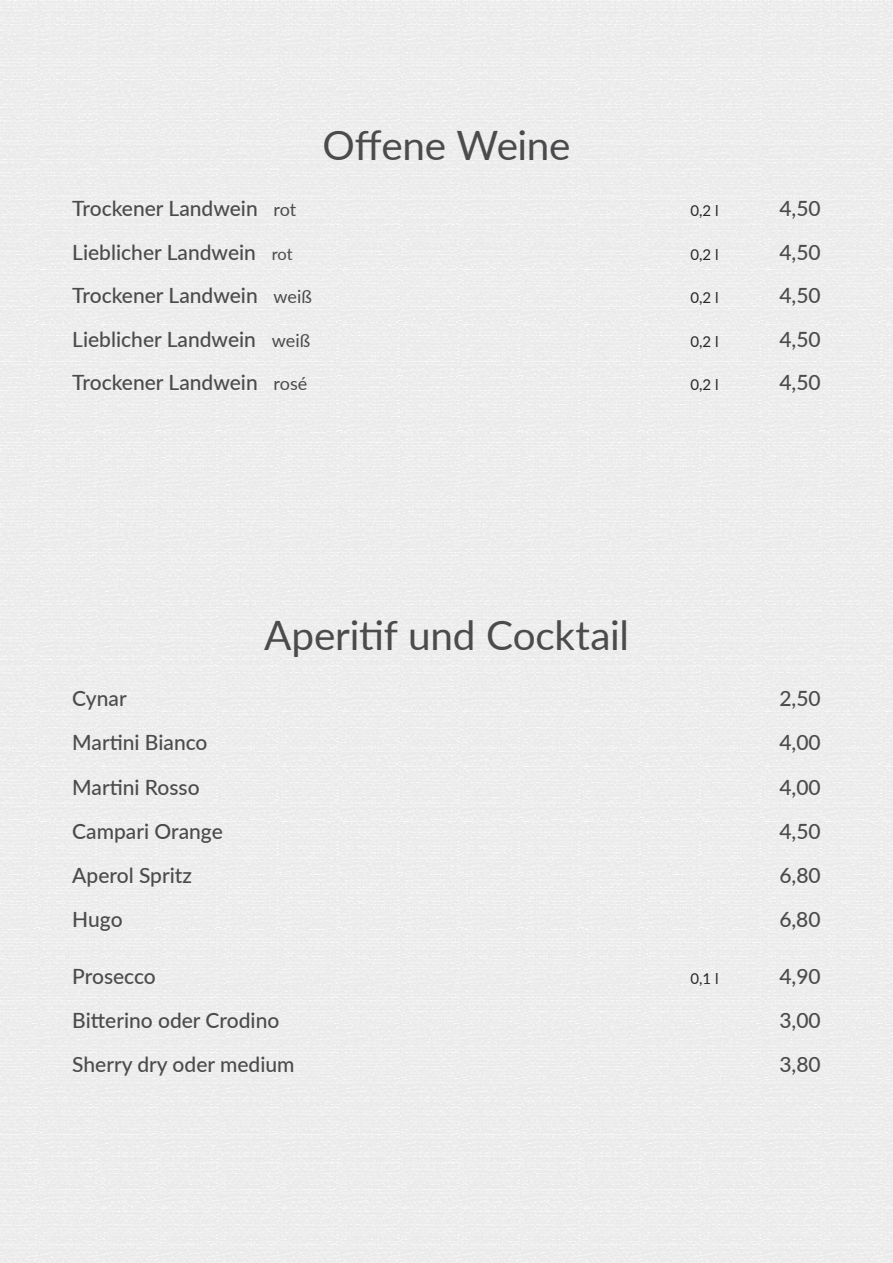
<style>
.page{position:relative;width:893px;height:1263px;background:#edecec}
.page>*{position:absolute;margin:0;border:0;box-sizing:border-box;transform-origin:0 0}
.t1{font:40.5px "Lato";letter-spacing:-.005em;color:#4b4b4d}
.t2{font:500 21px "Lato";color:#4b4b4d}
.t3{font:15px "Lato";color:#282829}
.s1{font-weight:400;font-size:18px}
.s2{font-weight:400;font-size:16.5px}
</style>
<div class="page">
<h1 class="t1" style="left:322px;top:116px;width:250px">Offene Weine</h1>
<p class="t2" style="left:72px;top:194px;width:225px">Trockener Landwein <span class="s1">rot</span></p>
<p class="t3" style="left:690px;top:200px;width:30px">0,2 l</p>
<p class="t2" style="left:779px;top:194px;width:43px">4,50</p>
<p class="t2" style="left:72px;top:237px;width:222px">Lieblicher Landwein <span class="s2">rot</span></p>
<p class="t3" style="left:690px;top:244px;width:30px">0,2 l</p>
<p class="t2" style="left:779px;top:237px;width:43px">4,50</p>
<p class="t2" style="left:72px;top:281px;width:241px">Trockener Landwein <span class="s1">weiß</span></p>
<p class="t3" style="left:690px;top:287px;width:30px">0,2 l</p>
<p class="t2" style="left:779px;top:281px;width:43px">4,50</p>
<p class="t2" style="left:72px;top:324px;width:239px">Lieblicher Landwein <span class="s1">weiß</span></p>
<p class="t3" style="left:690px;top:331px;width:30px">0,2 l</p>
<p class="t2" style="left:779px;top:324px;width:43px">4,50</p>
<p class="t2" style="left:72px;top:368px;width:237px">Trockener Landwein <span class="s1">rosé</span></p>
<p class="t3" style="left:690px;top:374px;width:30px">0,2 l</p>
<p class="t2" style="left:779px;top:368px;width:43px">4,50</p>
<h1 class="t1" style="left:264px;top:606px;width:366px">Aperitif und Cocktail</h1>
<p class="t2" style="left:72px;top:683px;width:56px">Cynar</p>
<p class="t2" style="left:779px;top:683px;width:43px">2,50</p>
<p class="t2" style="left:72px;top:728px;width:137px">Martini Bianco</p>
<p class="t2" style="left:779px;top:728px;width:43px">4,00</p>
<p class="t2" style="left:72px;top:772px;width:129px">Martini Rosso</p>
<p class="t2" style="left:779px;top:772px;width:43px">4,00</p>
<p class="t2" style="left:72px;top:816px;width:152px">Campari Orange</p>
<p class="t2" style="left:779px;top:816px;width:43px">4,50</p>
<p class="t2" style="left:72px;top:860px;width:121px">Aperol Spritz</p>
<p class="t2" style="left:779px;top:860px;width:43px">6,80</p>
<p class="t2" style="left:72px;top:905px;width:52px">Hugo</p>
<p class="t2" style="left:779px;top:905px;width:43px">6,80</p>
<p class="t2" style="left:72px;top:961px;width:85px">Prosecco</p>
<p class="t3" style="left:690px;top:967px;width:30px">0,1 l</p>
<p class="t2" style="left:779px;top:961px;width:43px">4,90</p>
<p class="t2" style="left:72px;top:1005px;width:209px">Bitterino oder Crodino</p>
<p class="t2" style="left:779px;top:1005px;width:43px">3,00</p>
<p class="t2" style="left:72px;top:1049px;width:224px">Sherry dry oder medium</p>
<p class="t2" style="left:779px;top:1049px;width:43px">3,80</p>
</div>
